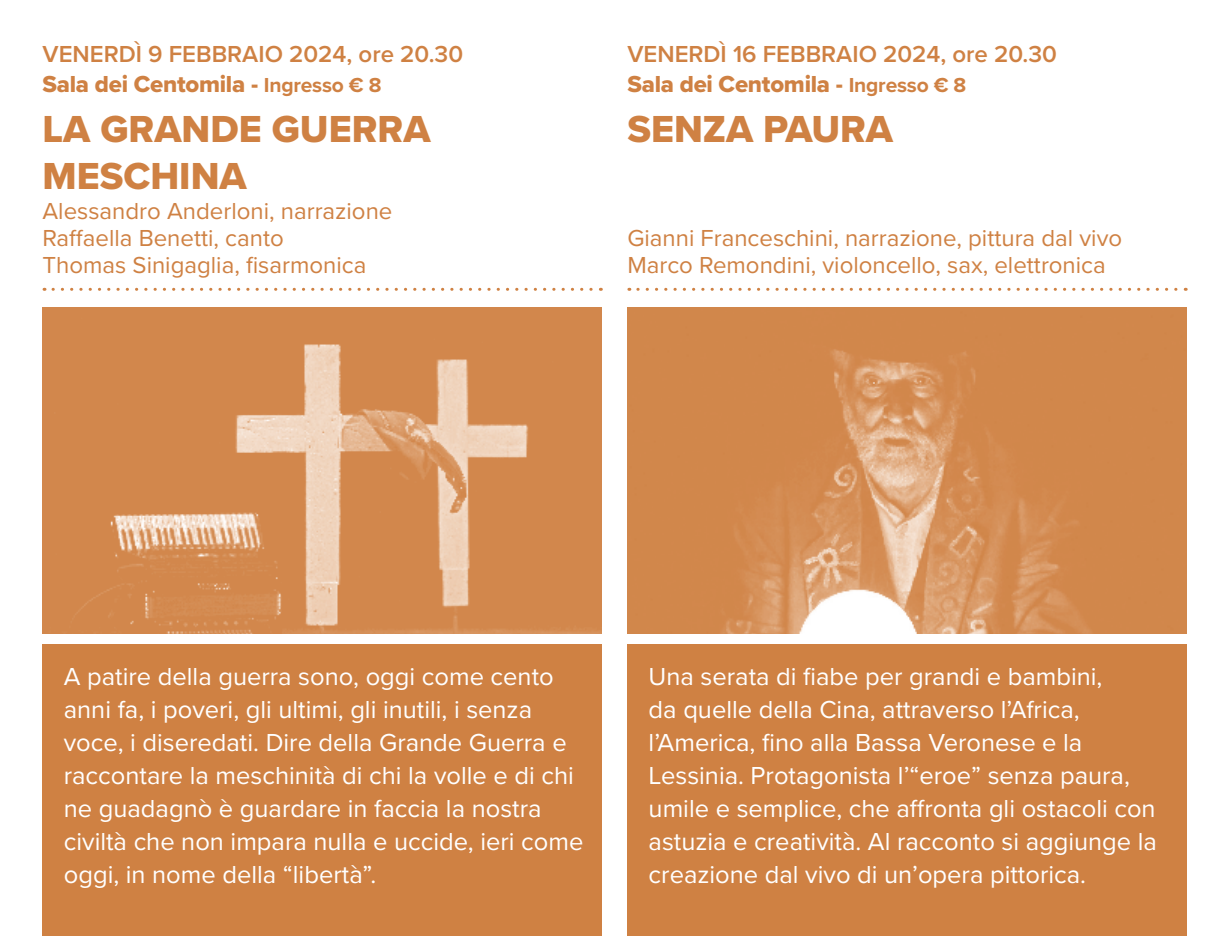
<style>
.page{position:relative;width:1225px;height:936px;background:#fff}
.page>*{position:absolute;margin:0;border:0;box-sizing:border-box;transform-origin:0 0}
.t1{font:39px/46.8px "Proxima Nova Extrabld";color:#cf8143}
.t2{font:25.5px/33px "Proxima Nova";color:#fff}
.t3{font:24px/27px "Proxima Nova";color:#cf8143}
.t4{font:600 24px "Proxima Nova";color:#cf8143}
.t5{font:24px "Proxima Nova Extrabld";letter-spacing:-.01em;color:#cf8143}
.s1{font-family:"Proxima Nova";font-weight:700;font-size:21px}
</style>
<div class="page">
<svg style="left:638px;top:288px;width:548px;height:3px"></svg>
<div style="left:43px;top:644px;width:559px;height:291px;background:#cf8143"></div>
<svg style="left:53px;top:288px;width:548px;height:3px"></svg>
<img style="left:43px;top:308px;width:559px;height:326px">
<img style="left:627px;top:308px;width:559px;height:326px">
<div style="left:627px;top:644px;width:559px;height:291px;background:#cf8143"></div>
<p class="t4" style="left:43px;top:36px;width:422px">VENERDÌ 9 FEBBRAIO 2024, ore 20.30</p>
<p class="t5" style="left:43px;top:66px;width:340px">Sala dei Centomila - <span class="s1">Ingresso € 8</span></p>
<h1 class="t1" style="left:43px;top:105px;width:389px">LA GRANDE GUERRA<br>MESCHINA</h1>
<p class="t3" style="left:43px;top:197px;width:351px">Alessandro Anderloni, narrazione<br>Raffaella Benetti, canto<br>Thomas Sinigaglia, fisarmonica</p>
<p class="t4" style="left:627px;top:36px;width:431px">VENERDÌ 16 FEBBRAIO 2024, ore 20.30</p>
<p class="t5" style="left:627px;top:66px;width:340px">Sala dei Centomila - <span class="s1">Ingresso € 8</span></p>
<h1 class="t1" style="left:627px;top:105px;width:267px">SENZA PAURA</h1>
<p class="t3" style="left:627px;top:224px;width:496px">Gianni Franceschini, narrazione, pittura dal vivo<br>Marco Remondini, violoncello, sax, elettronica</p>
<p class="t2" style="left:64px;top:659px;width:521px">A patire della guerra sono, oggi come cento anni fa, i poveri, gli ultimi, gli inutili, i senza voce, i diseredati. Dire della Grande Guerra e raccontare la meschinità di chi la volle e di chi ne guadagnò è guardare in faccia la nostra civiltà che non impara nulla e uccide, ieri come oggi, in nome della “libertà”.</p>
<p class="t2" style="left:648px;top:659px;width:510px">Una serata di fiabe per grandi e bambini,<br>da quelle della Cina, attraverso l’Africa, l’America, fino alla Bassa Veronese e la Lessinia. Protagonista l’“eroe” senza paura, umile e semplice, che affronta gli ostacoli con astuzia e creatività. Al racconto si aggiunge la creazione dal vivo di un’opera pittorica.</p>
</div>
